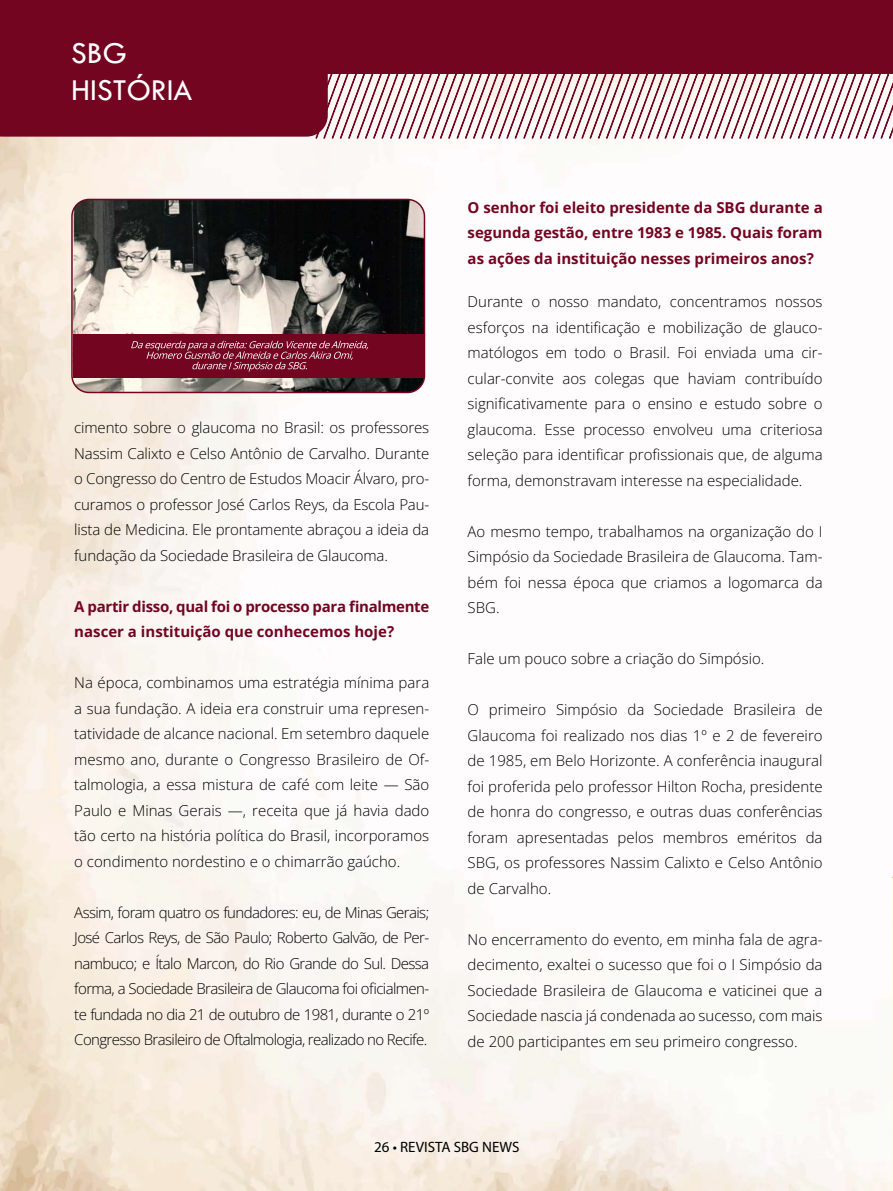
<style>
.page{position:relative;width:893px;height:1191px;background:#fff}
.page>*{position:absolute;margin:0;border:0;box-sizing:border-box;transform-origin:0 0}
.t1{font:31.5px/37.8px "Tw Cen";color:#fff}
.t2{font:15px/25.5px "Open Sans";color:#000;text-align:justify}
.t3{font:15px/25.5px "Open Sans";color:#730521;text-align:justify}
.t4{font:15px/25.5px "Open Sans";letter-spacing:-.02em;color:#730521}
.t5{font:15px "Myriad Pro";color:#000}
</style>
<div class="page">
<div style="left:0;top:0;width:308px;height:137px;background:#730521"></div>
<div style="left:182px;top:0;width:711px;height:73px;background:#730521"></div>
<svg style="left:308px;top:73px;width:585px;height:66px"></svg>
<img style="left:72px;top:199px;width:352px;height:193px">
<div style="left:71px;top:199px;width:354px;height:194px;border:2px solid #730521;border-radius:17px"></div>
<div style="left:73px;top:334px;width:351px;height:43px;background:#730521"></div>
<svg style="left:131px;top:341px;width:237px;height:30px"></svg>
<img style="left:892px;top:878px;width:1px;height:313px">
<h1 class="t1" style="left:71px;top:34px;width:123px">SBG<br>HISTÓRIA</h1>
<p class="t2" style="left:74px;top:414px;width:356px">cimento sobre o glaucoma no Brasil: os professores Nassim Calixto e Celso Antônio de Carvalho. Durante o Congresso do Centro de Estudos Moacir Álvaro, pro&shy;curamos o professor José Carlos Reys, da Escola Pau&shy;lista de Medicina. Ele prontamente abraçou a ideia da fundação da Sociedade Brasileira de Glaucoma.</p>
<p class="t4" style="left:74px;top:593px;width:357px">A partir disso, qual foi o processo para finalmente nascer a instituição que conhecemos hoje?</p>
<p class="t2" style="left:74px;top:669px;width:357px">Na época, combinamos uma estratégia mínima para a sua fundação. A ideia era construir uma represen&shy;tatividade de alcance nacional. Em setembro daquele mesmo ano, durante o Congresso Brasileiro de Of&shy;talmologia, a essa mistura de café com leite — São Paulo e Minas Gerais —, receita que já havia dado tão certo na história política do Brasil, incorporamos o condimento nordestino e o chimarrão gaúcho.</p>
<p class="t2" style="left:74px;top:899px;width:356px">Assim, foram quatro os fundadores: eu, de Minas Gerais; José Carlos Reys, de São Paulo; Roberto Galvão, de Per&shy;nambuco; e Ítalo Marcon, do Rio Grande do Sul. Dessa forma, a Sociedade Brasileira de Glaucoma foi oficialmen&shy;te fundada no dia 21 de outubro de 1981, durante o 21º Congresso Brasileiro de Oftalmologia, realizado no Recife.</p>
<p class="t3" style="left:468px;top:194px;width:357px">O senhor foi eleito presidente da SBG durante a segunda gestão, entre 1983 e 1985. Quais foram as ações da instituição nesses primeiros anos?</p>
<p class="t2" style="left:468px;top:288px;width:356px">Durante o nosso mandato, concentramos nossos esforços na identificação e mobilização de glauco&shy;matólogos em todo o Brasil. Foi enviada uma cir&shy;cular-convite aos colegas que haviam contribuído significativamente para o ensino e estudo sobre o glaucoma. Esse processo envolveu uma criteriosa seleção para identificar profissionais que, de alguma forma, demonstravam interesse na especialidade.</p>
<p class="t2" style="left:468px;top:518px;width:356px">Ao mesmo tempo, trabalhamos na organização do I Simpósio da Sociedade Brasileira de Glaucoma. Tam&shy;bém foi nessa época que criamos a logomarca da SBG.</p>
<p class="t2" style="left:468px;top:645px;width:298px">Fale um pouco sobre a criação do Simpósio.</p>
<p class="t2" style="left:468px;top:696px;width:356px">O primeiro Simpósio da Sociedade Brasileira de Glaucoma foi realizado nos dias 1º e 2 de fevereiro de 1985, em Belo Horizonte. A conferência inaugural foi proferida pelo professor Hilton Rocha, presidente de honra do congresso, e outras duas conferências foram apresentadas pelos membros eméritos da SBG, os professores Nassim Calixto e Celso Antônio de Carvalho.</p>
<p class="t2" style="left:468px;top:926px;width:356px">No encerramento do evento, em minha fala de agra&shy;decimento, exaltei o sucesso que foi o I Simpósio da Sociedade Brasileira de Glaucoma e vaticinei que a Sociedade nascia já condenada ao sucesso, com mais de 200 participantes em seu primeiro congresso.</p>
<p class="t5" style="left:374px;top:1138px;width:147px">26 • REVISTA SBG NEWS</p>
</div>
